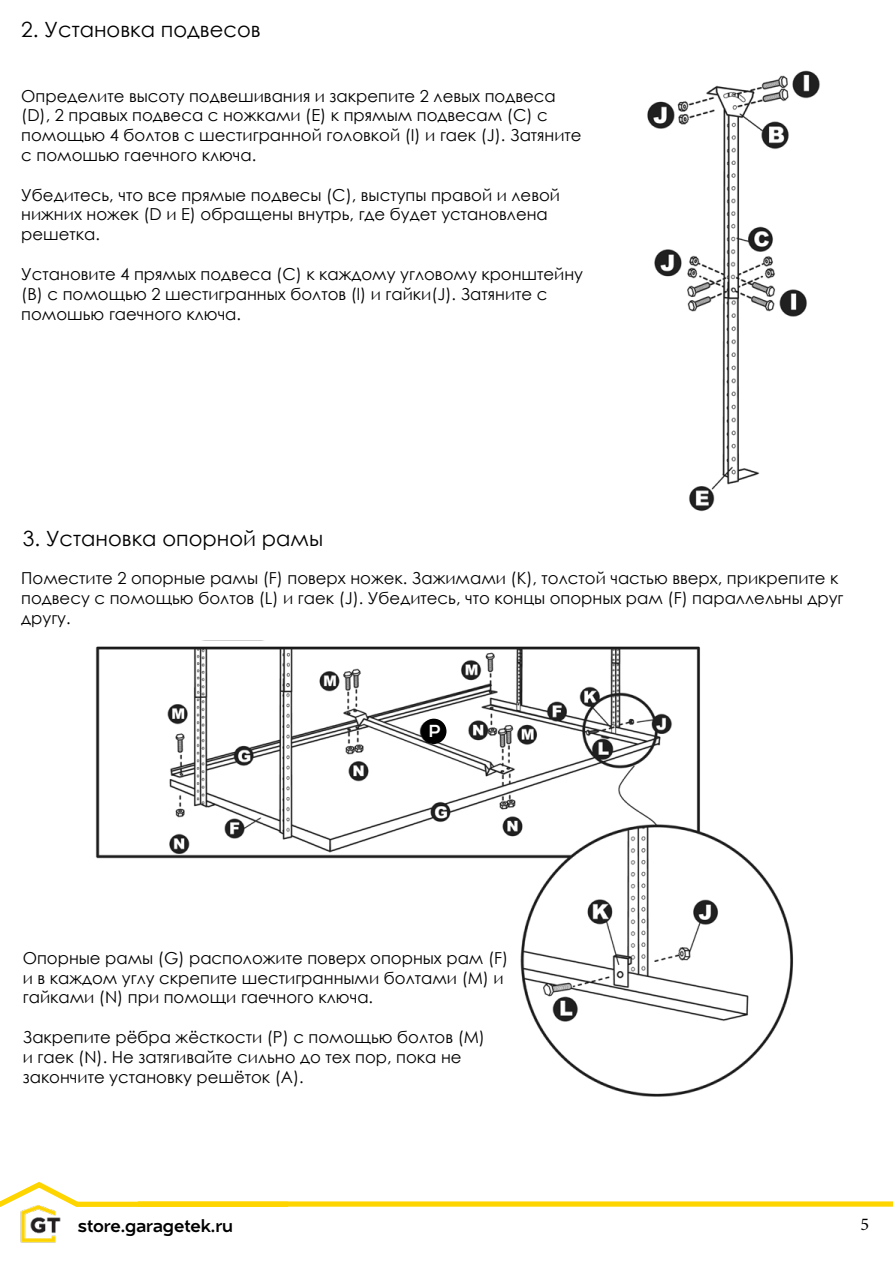
<style>
.page{position:relative;width:893px;height:1263px;background:#fff}
.page>*{position:absolute;margin:0;border:0;box-sizing:border-box;transform-origin:0 0}
.t1{font:21px "Century Gothic";color:#000}
.t2{font:18px "Naste";color:#000}
.t3{font:18px "Minion Pro";color:#000}
.t4{font:18px "Naste";color:#fff}
.t5{font:16.5px/19.8px "Century Gothic";color:#000}
</style>
<div class="page">
<svg style="left:0;top:1181px;width:893px;height:26px"></svg>
<img style="left:14px;top:1197px;width:53px;height:46px">
<img style="left:647px;top:70px;width:173px;height:442px">
<img style="left:95px;top:640px;width:698px;height:457px">
<div style="left:422px;top:719px;width:24px;height:24px;background:#000;border-radius:50%"></div>
<div style="left:421px;top:719px;width:25px;height:25px;border:2px solid #000;border-radius:50%"></div>
<p class="t1" style="left:21px;top:15px;width:241px">2. Установка подвесов</p>
<p class="t5" style="left:21px;top:86px;width:562px">Определите высоту подвешивания и закрепите 2 левых подвеса (D), 2 правых подвеса с ножками (E) к прямым подвесам (C) с помощью 4 болтов с шестигранной головкой (I) и гаек (J). Затяните с помошью гаечного ключа.</p>
<p class="t5" style="left:21px;top:185px;width:540px">Убедитесь, что все прямые подвесы (С), выступы правой и левой нижних ножек (D и E) обращены внутрь, где будет установлена решетка.</p>
<p class="t5" style="left:21px;top:264px;width:563px">Установите 4 прямых подвеса (C) к каждому угловому кронштейну (B) с помощью 2 шестигранных болтов (l) и гайки(J). Затяните с помошью гаечного ключа.</p>
<p class="t1" style="left:23px;top:524px;width:302px">3. Установка опорной рамы</p>
<p class="t5" style="left:21px;top:568px;width:824px">Поместите 2 опорные рамы (F) поверх ножек. Зажимами (K), толстой частью вверх, прикрепите к подвесу с помощью болтов (L) и гаек (J). Убедитесь, что концы опорных рам (F) параллельны друг другу.</p>
<p class="t4" style="left:428px;top:717px;width:14px">Р</p>
<p class="t5" style="left:23px;top:948px;width:487px">Опорные рамы (G) расположите поверх опорных рам (F) и в каждом углу скрепите шестигранными болтами (M) и гайками (N) при помощи гаечного ключа.</p>
<p class="t5" style="left:23px;top:1027px;width:464px">Закрепите рёбра жёсткости (Р) с помощью болтов (M) и гаек (N). Не затягивайте сильно до тех пор, пока не закончите установку решёток (А).</p>
<p class="t2" style="left:78px;top:1212px;width:157px">store.garagetek.ru</p>
<p class="t3" style="left:860px;top:1212px;width:10px">5</p>
</div>
